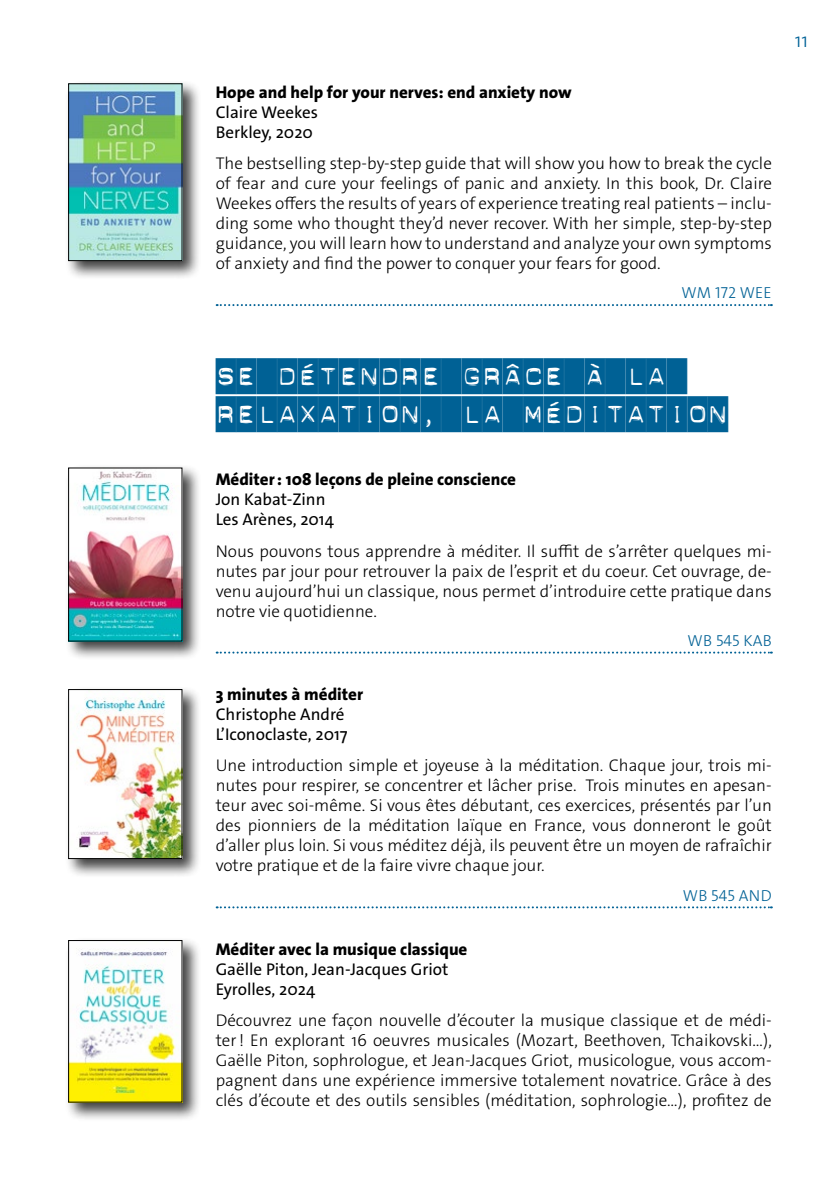
<style>
.page{position:relative;width:840px;height:1191px;background:#fff}
.page>*{position:absolute;margin:0;border:0;box-sizing:border-box;transform-origin:0 0}
.t1{font:36px/38px "Dynamoe";color:#006195}
.t2{font:300 20px "The Sans Os F";color:#006297}
.t3{font:300 17px/20px "The Sans Os F";color:#000;text-align:justify}
.t4{font:17px/20px "The Sans Os F";color:#000}
.t5{font:800 17px "The Sans Os F";color:#000}
.t6{font:300 16px "The Sans Os F";letter-spacing:.005em;color:#006195}
</style>
<div class="page">
<svg style="left:216px;top:304px;width:555px;height:2px"></svg>
<svg style="left:216px;top:651px;width:555px;height:2px"></svg>
<svg style="left:216px;top:906px;width:555px;height:2px"></svg>
<div style="left:64px;top:80px;width:137px;height:201px;background:#000;opacity:.75"></div>
<img style="left:70px;top:85px;width:110px;height:174px">
<div style="left:68px;top:83px;width:114px;height:178px;border:1px solid #000"></div>
<div style="left:64px;top:464px;width:137px;height:197px;background:#000;opacity:.75"></div>
<img style="left:70px;top:469px;width:110px;height:170px">
<div style="left:68px;top:467px;width:114px;height:174px;border:1px solid #000"></div>
<div style="left:64px;top:685px;width:137px;height:193px;background:#000;opacity:.75"></div>
<img style="left:70px;top:691px;width:110px;height:166px">
<div style="left:68px;top:689px;width:114px;height:170px;border:1px solid #000"></div>
<div style="left:64px;top:936px;width:137px;height:185px;background:#000;opacity:.75"></div>
<img style="left:70px;top:942px;width:110px;height:158px">
<div style="left:68px;top:940px;width:114px;height:162px;border:1px solid #000"></div>
<p class="t5" style="left:215px;top:81px;width:357px">Hope and help for your nerves: end anxiety now</p>
<p class="t4" style="left:215px;top:102px;width:104px">Claire Weekes<br>Berkley, 2020</p>
<p class="t3" style="left:215px;top:153px;width:557px">The bestselling step-by-step guide that will show you how to break the cycle of fear and cure your feelings of panic and anxiety. In this book, Dr. Claire Weekes offers the results of years of experience treating real patients – inclu&shy;ding some who thought they’d never recover. With her simple, step-by-step guidance, you will learn how to understand and analyze your own symptoms of anxiety and find the power to conquer your fears for good.</p>
<p class="t6" style="left:681px;top:283px;width:92px">WM 172 WEE</p>
<p class="t2" style="left:794px;top:27px;width:15px">11</p>
<h1 class="t1" style="left:215px;top:358px;width:514px">SE DÉTENDRE GRÂCE À LA<br>RELAXATION, LA MÉDITATION</h1>
<p class="t5" style="left:215px;top:468px;width:302px">Méditer: 108 leçons de pleine conscience</p>
<p class="t4" style="left:215px;top:489px;width:120px">Jon Kabat-Zinn<br>Les Arènes, 2014</p>
<p class="t3" style="left:215px;top:541px;width:557px">Nous pouvons tous apprendre à méditer. Il suffit de s’arrêter quelques mi&shy;nutes par jour pour retrouver la paix de l’esprit et du coeur. Cet ouvrage, de&shy;venu aujourd’hui un classique, nous permet d’introduire cette pratique dans notre vie quotidienne.</p>
<p class="t6" style="left:687px;top:630px;width:86px">WB 545 KAB</p>
<p class="t5" style="left:215px;top:683px;width:149px">3 minutes à méditer</p>
<p class="t4" style="left:215px;top:704px;width:133px">Christophe André<br>L’Iconoclaste, 2017</p>
<p class="t3" style="left:215px;top:755px;width:557px">Une introduction simple et joyeuse à la méditation. Chaque jour, trois mi&shy;nutes pour respirer, se concentrer et lâcher prise. Trois minutes en apesan&shy;teur avec soi-même. Si vous êtes débutant, ces exercices, présentés par l’un des pionniers de la méditation laïque en France, vous donneront le goût d’aller plus loin. Si vous méditez déjà, ils peuvent être un moyen de rafraîchir votre pratique et de la faire vivre chaque jour.</p>
<p class="t6" style="left:682px;top:885px;width:90px">WB 545 AND</p>
<p class="t5" style="left:215px;top:938px;width:253px">Méditer avec la musique classique</p>
<p class="t4" style="left:215px;top:959px;width:234px">Gaëlle Piton, Jean-Jacques Griot<br>Eyrolles, 2024</p>
<p class="t3" style="left:215px;top:1010px;width:557px">Découvrez une façon nouvelle d’écouter la musique classique et de médi&shy;ter! En explorant 16 oeuvres musicales (Mozart, Beethoven, Tchaikovski...), Gaëlle Piton, sophrologue, et Jean-Jacques Griot, musicologue, vous accom&shy;pagnent dans une expérience immersive totalement novatrice. Grâce à des clés d’écoute et des outils sensibles (méditation, sophrologie...), profitez de</p>
</div>
